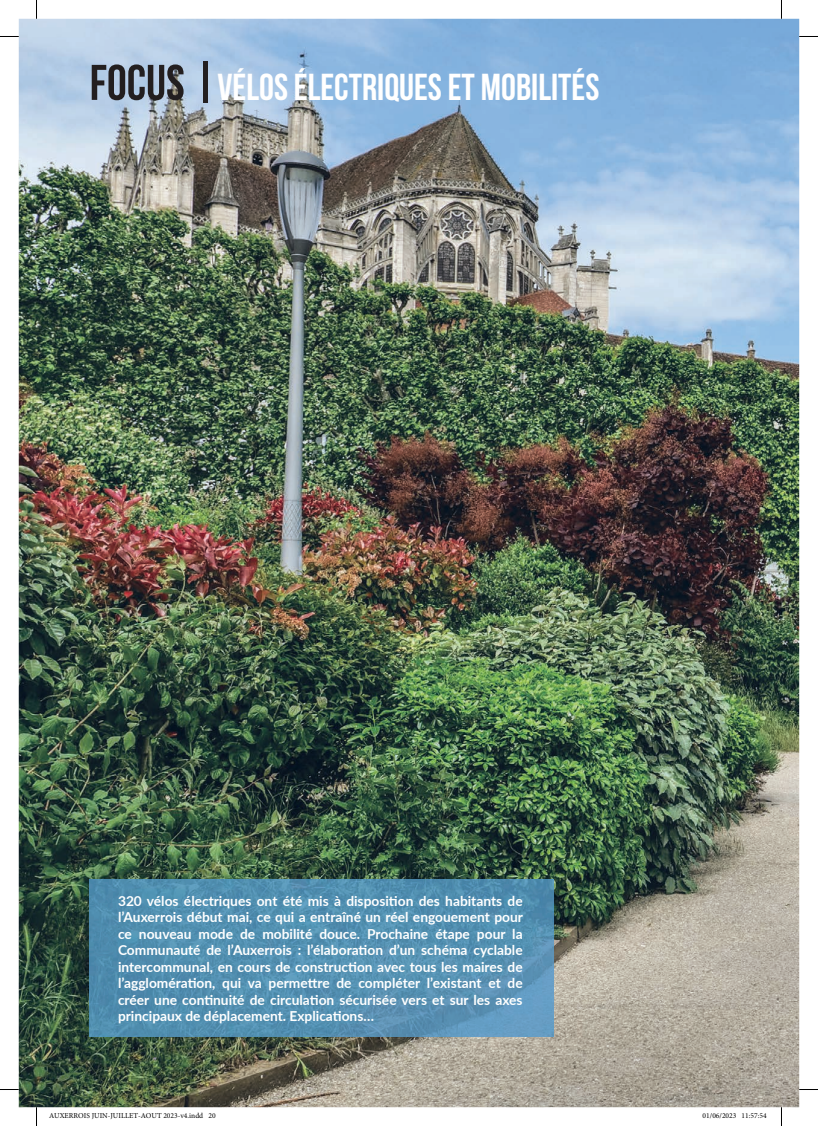
<style>
.page{position:relative;width:818px;height:1126px;background:#fff}
.page>*{position:absolute;margin:0;border:0;box-sizing:border-box;transform-origin:0 0}
.t1{font:700 37.5px "Bebas Neue";color:#fff}
.t2{font:700 13.75px/16.5px "Lato";color:#fff;text-align:justify}
.t3{font:7.5px "Minion Pro";color:#000}
.s1{font-size:50px;color:#231f20}
</style>
<div class="page">
<img style="left:19px;top:19px;width:779px;height:1088px">
<img style="left:90px;top:879px;width:463px;height:157px">
<svg style="left:0;top:36px;width:19px;height:1px"></svg>
<svg style="left:798px;top:36px;width:19px;height:1px"></svg>
<svg style="left:0;top:1088px;width:19px;height:2px"></svg>
<svg style="left:798px;top:1088px;width:19px;height:2px"></svg>
<svg style="left:36px;top:0;width:1px;height:19px"></svg>
<svg style="left:36px;top:1107px;width:1px;height:18px"></svg>
<h1 class="t1" style="left:90px;top:66px;width:511px"><span class="s1">FOCUS |</span>VÉLOS ÉLECTRIQUES ET MOBILITÉS</h1>
<p class="t2" style="left:118px;top:891px;width:406px">320 vélos électriques ont été mis à disposition des habitants de l’Auxerrois début mai, ce qui a entraîné un réel engouement pour ce nouveau mode de mobilité douce. Prochaine étape pour la Communauté de l’Auxerrois : l’élaboration d’un schéma cyclable intercommunal, en cours de construction avec tous les maires de l’agglomération, qui va permettre de compléter l’existant et de créer une continuité de circulation sécurisée vers et sur les axes principaux de déplacement. Explications…</p>
<p class="t3" style="left:49px;top:1110px;width:168px">AUXERROIS JUIN-JUILLET-AOUT 2023-v4.indd 20</p>
<p class="t3" style="left:702px;top:1110px;width:65px">01/06/2023 11:57:54</p>
</div>
